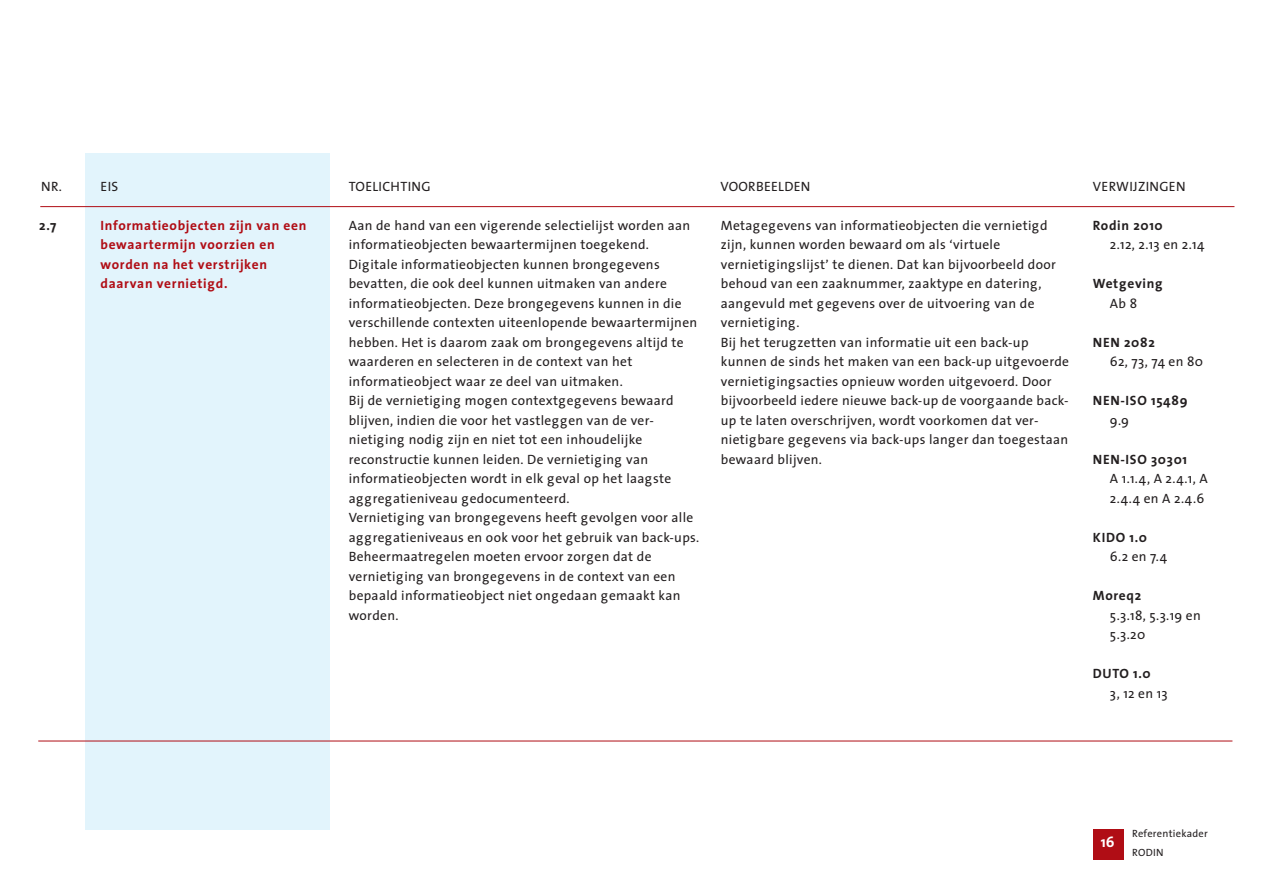
<style>
.page{position:relative;width:1263px;height:893px;background:#fff}
.page>*{position:absolute;margin:0;border:0;box-sizing:border-box;transform-origin:0 0}
.t1{font:700 15px "Thesis Sans";color:#fff}
.t2{font:13.5px/19.5px "Thesis Sans";letter-spacing:.025em;color:#231f20}
.t3{font:700 13.5px/19.5px "Thesis Sans";letter-spacing:.05em;color:#b00d15}
.t4{font:700 13.5px "Thesis Sans";letter-spacing:.05em;color:#231f20}
.t5{font:10.5px/19.5px "Thesis Sans";letter-spacing:.025em;color:#231f20}
</style>
<div class="page">
<div style="left:85px;top:153px;width:244px;height:676px;background:#e2f4fc"></div>
<hr style="left:40px;top:206px;width:1194px;height:1px;background:#b00d15">
<div style="left:1093px;top:829px;width:31px;height:31px;background:#b00d15"></div>
<hr style="left:38px;top:741px;width:1194px;height:1px;background:#b00d15">
<p class="t2" style="left:41px;top:178px;width:22px">NR.</p>
<p class="t2" style="left:101px;top:178px;width:19px">EIS</p>
<p class="t2" style="left:349px;top:178px;width:83px">TOELICHTING</p>
<p class="t2" style="left:720px;top:178px;width:92px">VOORBEELDEN</p>
<p class="t2" style="left:1093px;top:178px;width:94px">VERWIJZINGEN</p>
<p class="t4" style="left:39px;top:220px;width:19px">2.7</p>
<p class="t3" style="left:101px;top:217px;width:207px">Informatieobjecten zijn van een bewaartermijn voorzien en worden na het verstrijken daarvan vernietigd.</p>
<p class="t2" style="left:349px;top:217px;width:352px">Aan de hand van een vigerende selectielijst worden aan informatieobjecten bewaartermijnen toegekend.<br>Digitale informatieobjecten kunnen brongegevens bevatten, die ook deel kunnen uitmaken van andere informatieobjecten. Deze brongegevens kunnen in die verschillende contexten uiteenlopende bewaartermijnen hebben. Het is daarom zaak om brongegevens altijd te waarderen en selecteren in de context van het informatieobject waar ze deel van uitmaken.<br>Bij de vernietiging mogen contextgegevens bewaard blijven, indien die voor het vastleggen van de ver&shy;nietiging nodig zijn en niet tot een inhoudelijke reconstructie kunnen leiden. De vernietiging van informatieobjecten wordt in elk geval op het laagste aggregatieniveau gedocumenteerd.<br>Vernietiging van brongegevens heeft gevolgen voor alle aggregatieniveaus en ook voor het gebruik van back-ups.<br>Beheermaatregelen moeten ervoor zorgen dat de vernietiging van brongegevens in de context van een bepaald informatieobject niet ongedaan gemaakt kan worden.</p>
<p class="t2" style="left:721px;top:217px;width:350px">Metagegevens van informatieobjecten die vernietigd zijn, kunnen worden bewaard om als ‘virtuele vernietigingslijst’ te dienen. Dat kan bijvoorbeeld door behoud van een zaaknummer, zaaktype en datering, aangevuld met gegevens over de uitvoering van de vernietiging.<br>Bij het terugzetten van informatie uit een back-up kunnen de sinds het maken van een back-up uitgevoerde vernietigingsacties opnieuw worden uitgevoerd. Door bijvoorbeeld iedere nieuwe back-up de voorgaande back&shy;up te laten overschrijven, wordt voorkomen dat ver&shy;nietigbare gegevens via back-ups langer dan toegestaan bewaard blijven.</p>
<p class="t4" style="left:1093px;top:220px;width:71px">Rodin 2010</p>
<p class="t2" style="left:1110px;top:236px;width:96px">2.12, 2.13 en 2.14</p>
<p class="t4" style="left:1093px;top:278px;width:72px">Wetgeving</p>
<p class="t2" style="left:1110px;top:295px;width:29px">Ab 8</p>
<p class="t4" style="left:1093px;top:337px;width:63px">NEN 2082</p>
<p class="t2" style="left:1110px;top:353px;width:95px">62, 73, 74 en 80</p>
<p class="t4" style="left:1093px;top:395px;width:96px">NEN-ISO 15489</p>
<p class="t2" style="left:1110px;top:412px;width:21px">9.9</p>
<p class="t4" style="left:1093px;top:454px;width:96px">NEN-ISO 30301</p>
<p class="t2" style="left:1110px;top:470px;width:99px">A 1.1.4, A 2.4.1, A<br>2.4.4 en A 2.4.6</p>
<p class="t4" style="left:1093px;top:532px;width:55px">KIDO 1.0</p>
<p class="t2" style="left:1110px;top:548px;width:59px">6.2 en 7.4</p>
<p class="t4" style="left:1093px;top:590px;width:50px">Moreq2</p>
<p class="t2" style="left:1110px;top:607px;width:92px">5.3.18, 5.3.19 en<br>5.3.20</p>
<p class="t4" style="left:1093px;top:668px;width:59px">DUTO 1.0</p>
<p class="t2" style="left:1110px;top:685px;width:59px">3, 12 en 13</p>
<p class="t1" style="left:1101px;top:836px;width:15px">16</p>
<p class="t5" style="left:1132px;top:825px;width:77px">Referentiekader<br>RODIN</p>
</div>
